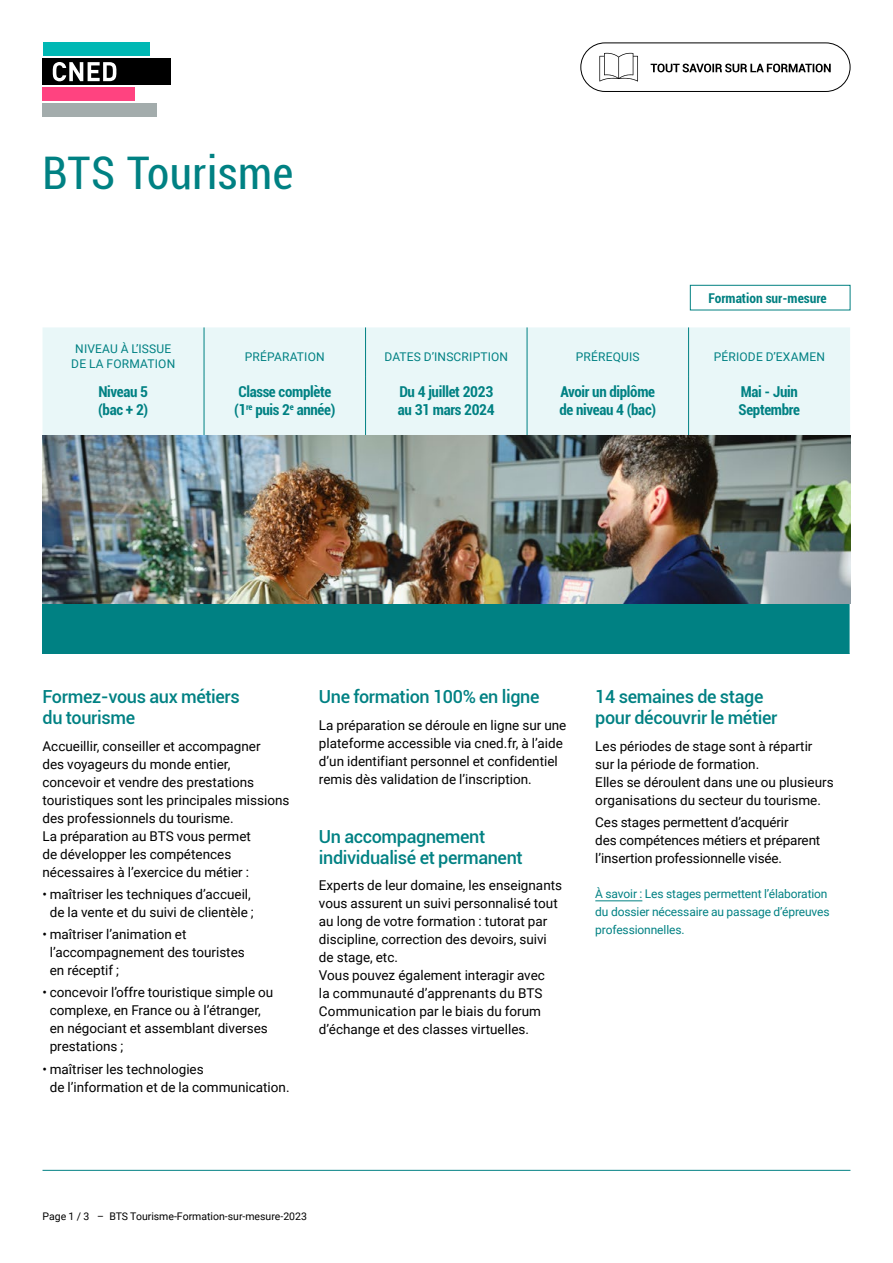
<style>
.page{position:relative;width:893px;height:1263px;background:#fff}
.page>*{position:absolute;margin:0;border:0;box-sizing:border-box;transform-origin:0 0}
.t1{font:condensed 45px "Roboto";letter-spacing:.015em;color:#008183}
.t2{font:500 18px/21px "Roboto";letter-spacing:-.02em;color:#008183}
.t3{font:700 condensed 15px/18px "Roboto";letter-spacing:-.02em;color:#008183}
.t4{font:13.5px/18px "Roboto";color:#000}
.t5{font:700 condensed 13.5px "Roboto";color:#008081}
.t6{font:12px/18px "Roboto";letter-spacing:-.01em;color:#008183}
.t7{font:12px/15px "Roboto";letter-spacing:.015em;color:#008183;text-align:center}
.t8{font:10.5px "Roboto";color:#000}
</style>
<div class="page">
<div style="left:690px;top:285px;width:160px;height:25px;border:1px solid #008081"></div>
<hr style="left:595px;top:900px;width:47px;height:1px;background:#008183">
<div style="left:43px;top:327px;width:807px;height:109px;background:#e9f7f8"></div>
<div style="left:43px;top:604px;width:807px;height:50px;background:#008183"></div>
<hr style="left:365px;top:327px;width:1px;height:50px;background:#008183">
<hr style="left:527px;top:327px;width:1px;height:50px;background:#008183">
<hr style="left:365px;top:377px;width:1px;height:59px;background:#008183">
<hr style="left:527px;top:377px;width:1px;height:59px;background:#008183">
<hr style="left:204px;top:327px;width:1px;height:50px;background:#008183">
<hr style="left:204px;top:377px;width:1px;height:59px;background:#008183">
<hr style="left:688px;top:327px;width:1px;height:50px;background:#008183">
<hr style="left:688px;top:377px;width:1px;height:59px;background:#008183">
<img style="left:43px;top:436px;width:807px;height:168px">
<div style="left:580px;top:43px;width:270px;height:49px;border:1px solid #000;border-radius:24px"></div>
<svg style="left:651px;top:64px;width:180px;height:8px"></svg>
<svg style="left:599px;top:53px;width:39px;height:29px"></svg>
<div style="left:43px;top:43px;width:106px;height:13px;background:#00b8b4"></div>
<div style="left:43px;top:88px;width:92px;height:13px;background:#ff4380"></div>
<div style="left:43px;top:104px;width:114px;height:13px;background:#a3acac"></div>
<div style="left:43px;top:58px;width:128px;height:27px;background:#000"></div>
<svg style="left:53px;top:62px;width:64px;height:19px"></svg>
<hr style="left:43px;top:1170px;width:807px;height:1px;background:#008183">
<h1 class="t1" style="left:43px;top:142px;width:252px">BTS Tourisme</h1>
<p class="t5" style="left:708px;top:288px;width:120px">Formation sur-mesure</p>
<p class="t7" style="left:71px;top:341px;width:105px">NIVEAU À L’ISSUE<br>DE LA FORMATION</p>
<p class="t7" style="left:245px;top:349px;width:81px">PRÉPARATION</p>
<p class="t7" style="left:384px;top:349px;width:125px">DATES D’INSCRIPTION</p>
<p class="t7" style="left:576px;top:349px;width:65px">PRÉREQUIS</p>
<p class="t7" style="left:714px;top:349px;width:113px">PÉRIODE D’EXAMEN</p>
<p class="t3" style="left:98px;top:382px;width:51px">Niveau 5 (bac + 2)</p>
<p class="t3" style="left:234px;top:382px;width:103px">Classe complète (1<sup>re</sup> puis 2<sup>e</sup> année)</p>
<p class="t3" style="left:398px;top:382px;width:98px">Du 4 juillet 2023 au 31 mars 2024</p>
<p class="t3" style="left:559px;top:382px;width:98px">Avoir un diplôme de niveau 4 (bac)</p>
<p class="t3" style="left:739px;top:382px;width:63px">Mai - Juin<br>Septembre</p>
<h2 class="t2" style="left:43px;top:685px;width:199px">Formez-vous aux métiers du tourisme</h2>
<p class="t4" style="left:43px;top:736px;width:249px">Accueillir, conseiller et accompagner<br>des voyageurs du monde entier, concevoir et vendre des prestations touristiques sont les principales missions des professionnels du tourisme.<br>La préparation au BTS vous permet<br>de développer les compétences nécessaires à l’exercice du métier :</p>
<p class="t4" style="left:43px;top:884px;width:213px;text-align:center">• maîtriser les techniques d’accueil, de la vente et du suivi de clientèle ;</p>
<p class="t4" style="left:50px;top:925px;width:197px;text-indent:-7px">• maîtriser l’animation et l’accompagnement des touristes en réceptif ;</p>
<p class="t4" style="left:50px;top:983px;width:225px;text-indent:-7px">• concevoir l’offre touristique simple ou complexe, en France ou à l’étranger, en négociant et assemblant diverses prestations ;</p>
<p class="t4" style="left:50px;top:1059px;width:241px;text-indent:-7px">• maîtriser les technologies<br>de l’information et de la communication.</p>
<h2 class="t2" style="left:319px;top:685px;width:222px">Une formation 100% en ligne</h2>
<p class="t4" style="left:319px;top:715px;width:249px">La préparation se déroule en ligne sur une plateforme accessible via cned.fr, à l’aide d’un identifiant personnel et confidentiel remis dès validation de l’inscription.</p>
<h2 class="t2" style="left:319px;top:825px;width:205px">Un accompagnement individualisé et permanent</h2>
<p class="t4" style="left:319px;top:876px;width:245px">Experts de leur domaine, les enseignants vous assurent un suivi personnalisé tout au long de votre formation : tutorat par discipline, correction des devoirs, suivi de stage, etc.<br>Vous pouvez également interagir avec<br>la communauté d’apprenants du BTS Communication par le biais du forum d’échange et des classes virtuelles.</p>
<h2 class="t2" style="left:595px;top:685px;width:184px">14 semaines de stage pour découvrir le métier</h2>
<p class="t4" style="left:595px;top:736px;width:240px">Les périodes de stage sont à répartir sur la période de formation.<br>Elles se déroulent dans une ou plusieurs organisations du secteur du tourisme.</p>
<p class="t4" style="left:595px;top:812px;width:227px">Ces stages permettent d’acquérir<br>des compétences métiers et préparent l’insertion professionnelle visée.</p>
<p class="t6" style="left:595px;top:884px;width:236px">À savoir : Les stages permettent l’élaboration du dossier nécessaire au passage d’épreuves professionnelles.</p>
<p class="t8" style="left:43px;top:1209px;width:266px">Page 1 / 3 – BTS Tourisme-Formation-sur-mesure-2023</p>
</div>
